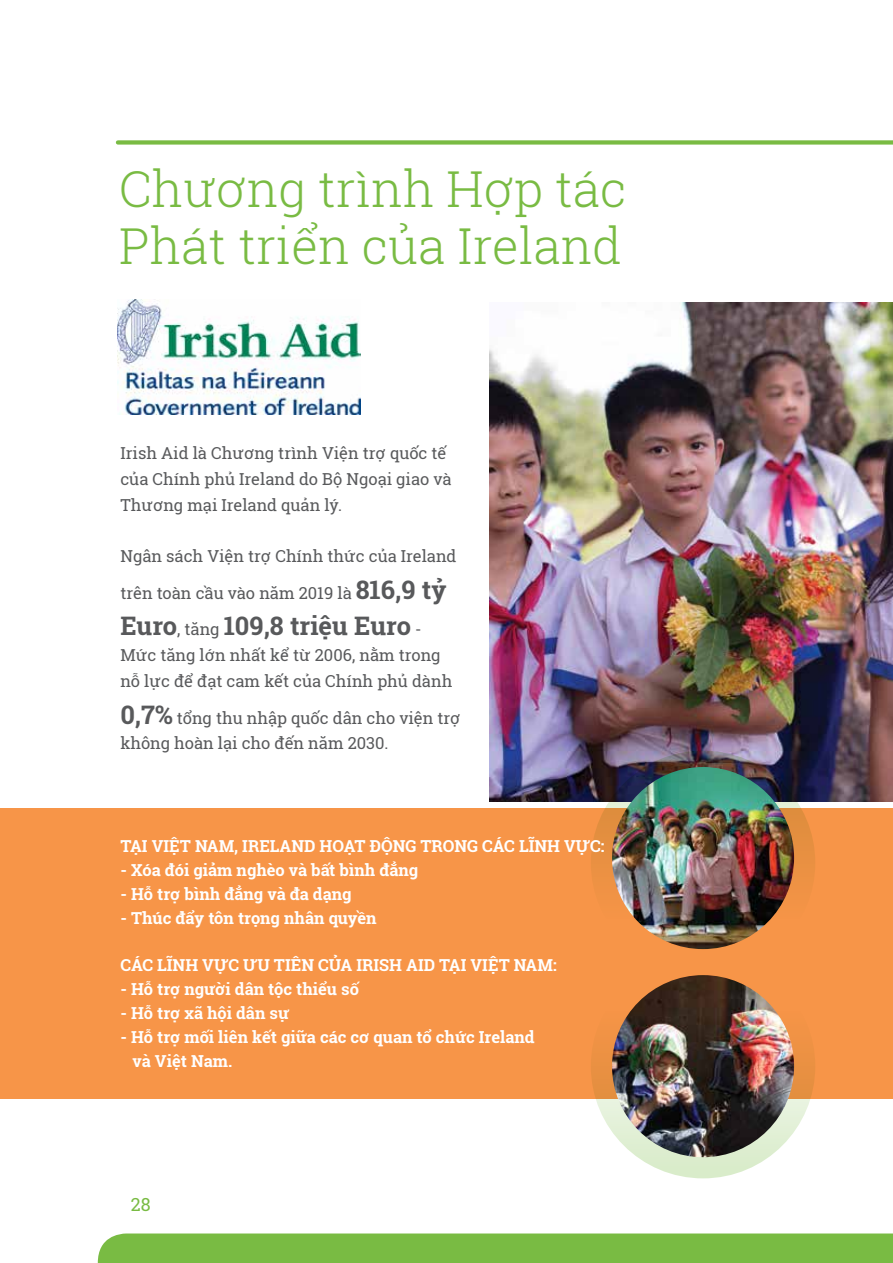
<style>
.page{position:relative;width:893px;height:1263px;background:#fff}
.page>*{position:absolute;margin:0;border:0;box-sizing:border-box;transform-origin:0 0}
.t1{font:300 49.5px/57px "Roboto Slab";color:#79bb43}
.t2{font:700 25.5px "Roboto Slab";color:#58595b}
.t3{font:18px "Roboto Slab";color:#79bb43}
.t4{font:16.5px/25.8px "Roboto Slab";color:#58595b}
.t5{font:700 16.5px/24px "Roboto Slab";color:#fff}
.s1{font-weight:700;font-size:25.5px}
.s2{font-weight:400;font-size:16.5px}
</style>
<div class="page">
<div style="left:98px;top:1233px;width:795px;height:30px;background:#79bb43"></div>
<div style="left:0;top:808px;width:893px;height:291px;background:#f79548"></div>
<img style="left:490px;top:302px;width:403px;height:500px">
<div style="left:118px;top:140px;width:775px;height:5px;background:#79bb43"></div>
<img style="left:117px;top:299px;width:243px;height:116px">
<svg style="left:591px;top:954px;width:224px;height:224px"></svg>
<svg style="left:591px;top:751px;width:224px;height:224px"></svg>
<img style="left:612px;top:975px;width:182px;height:182px;border-radius:91px">
<img style="left:612px;top:767px;width:182px;height:182px;border-radius:91px">
<h1 class="t1" style="left:119px;top:159px;width:509px">Chương trình Hợp tác<br>Phát triển của Ireland</h1>
<p class="t4" style="left:120px;top:440px;width:333px">Irish Aid là Chương trình Viện trợ quốc tế của Chính phủ Ireland do Bộ Ngoại giao và<br>Thương mại Ireland quản lý.</p>
<p class="t4" style="left:120px;top:543px;width:337px">Ngân sách Viện trợ Chính thức của Ireland</p>
<p class="t4" style="left:120px;top:580px;width:328px">trên toàn cầu vào năm 2019 là <span class="s1">816,9 tỷ</span></p>
<h2 class="t2" style="left:120px;top:609px;width:303px">Euro<span class="s2">, tăng</span> 109,8 triệu Euro <span class="s2">-</span></h2>
<p class="t4" style="left:120px;top:642px;width:333px">Mức tăng lớn nhất kể từ 2006, nằm trong nỗ lực để đạt cam kết của Chính phủ dành</p>
<p class="t4" style="left:120px;top:704px;width:342px"><span class="s1">0,7%</span> tổng thu nhập quốc dân cho viện trợ không hoàn lại cho đến năm 2030.</p>
<p class="t5" style="left:120px;top:833px;width:486px">TẠI VIỆT NAM, IRELAND HOẠT ĐỘNG TRONG CÁC LĨNH VỰC:</p>
<p class="t5" style="left:120px;top:857px;width:299px">- Xóa đói giảm nghèo và bất bình đẳng</p>
<p class="t5" style="left:120px;top:881px;width:233px">- Hỗ trợ bình đẳng và đa dạng</p>
<p class="t5" style="left:120px;top:905px;width:258px">- Thúc đẩy tôn trọng nhân quyền</p>
<p class="t5" style="left:120px;top:953px;width:264px">Các lĩnh vực ưu tiên của Irish</p>
<p class="t5" style="left:406px;top:953px;width:75px">Aid tạiViệt</p>
<p class="t5" style="left:514px;top:953px;width:44px">Nam:</p>
<p class="t5" style="left:120px;top:977px;width:241px">- Hỗ trợ người dân tộc thiểu số</p>
<p class="t5" style="left:120px;top:1001px;width:170px">- Hỗ trợ xã hội dân sự</p>
<p class="t5" style="left:133px;top:1025px;width:404px;text-indent:-12px">- Hỗ trợ mối liên kết giữa các cơ quan tổ chức Ireland và Việt Nam.</p>
<p class="t3" style="left:131px;top:1192px;width:21px">28</p>
</div>
